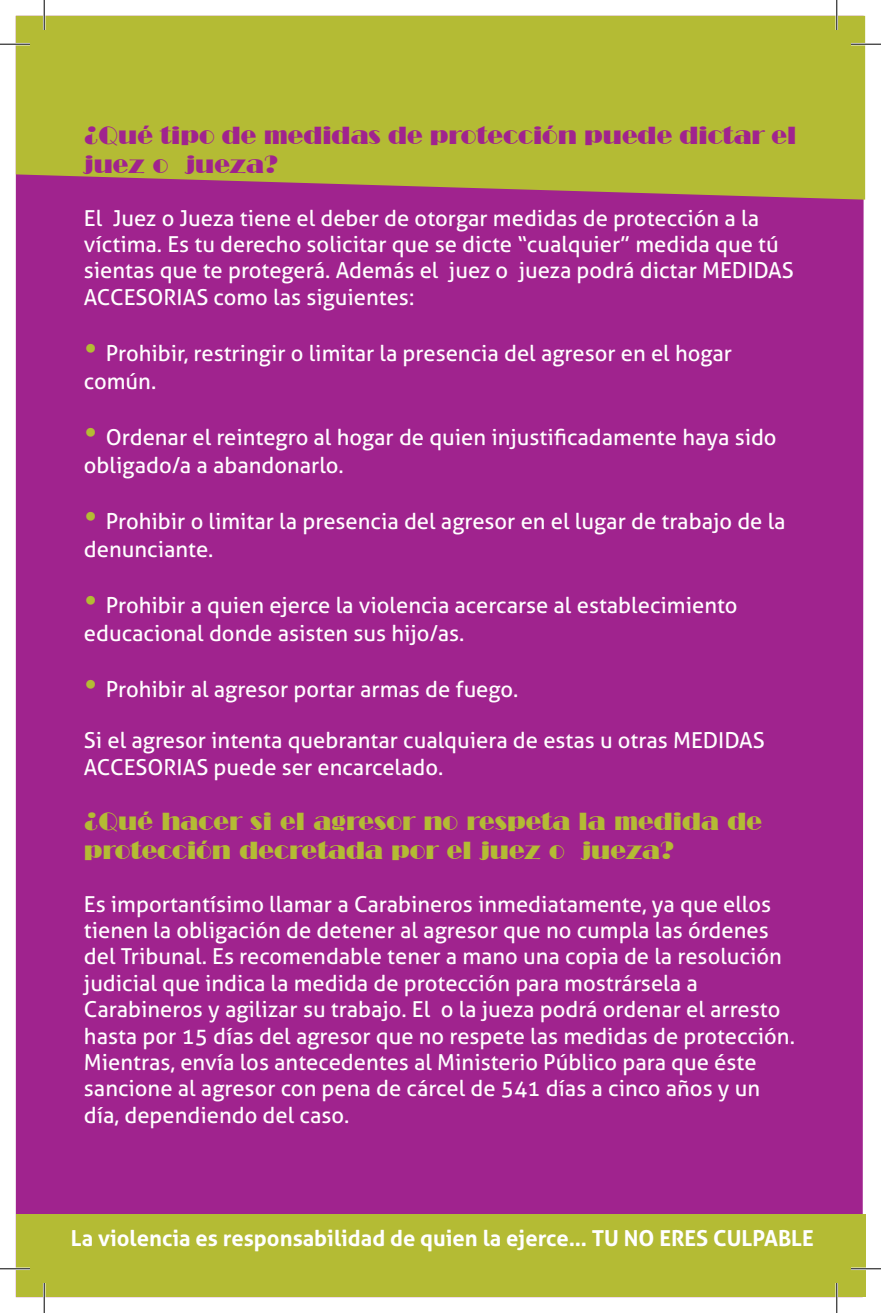
<style>
.page{position:relative;width:881px;height:1313px;background:#fff}
.page>*{position:absolute;margin:0;border:0;box-sizing:border-box;transform-origin:0 0}
.t1{font:24px/28.8px "Broadway BT";color:#b4bb34}
.t2{font:24px/28.8px "Broadway BT";color:#a0238e}
.t3{font:22px/26.4px "Aller";color:#fff}
.t4{font:700 22px "Aller";color:#fff}
.s1{font-size:34px;color:#b4bb34}
</style>
<div class="page">
<div style="left:16px;top:200px;width:847px;height:1014px;background:#a0238e"></div>
<div style="left:16px;top:1214px;width:849px;height:83px;background:#b4bb34"></div>
<svg style="left:16px;top:16px;width:849px;height:184px;background:#b2b03a"></svg>
<hr style="left:0;top:43px;width:30px;height:2px;background:#fff">
<hr style="left:850px;top:43px;width:30px;height:2px;background:#fff">
<hr style="left:0;top:1267px;width:30px;height:2px;background:#fff">
<hr style="left:850px;top:1267px;width:30px;height:2px;background:#fff">
<hr style="left:43px;top:0;width:2px;height:30px;background:#fff">
<hr style="left:43px;top:1282px;width:2px;height:30px;background:#fff">
<hr style="left:835px;top:0;width:2px;height:30px;background:#fff">
<hr style="left:835px;top:1282px;width:2px;height:30px;background:#fff">
<hr style="left:0;top:44px;width:30px;height:1px;background:#000">
<hr style="left:850px;top:44px;width:30px;height:1px;background:#000">
<hr style="left:0;top:1268px;width:30px;height:1px;background:#000">
<hr style="left:850px;top:1268px;width:30px;height:1px;background:#000">
<hr style="left:44px;top:0;width:1px;height:30px;background:#000">
<hr style="left:44px;top:1282px;width:1px;height:30px;background:#000">
<hr style="left:836px;top:0;width:1px;height:30px;background:#000">
<hr style="left:836px;top:1282px;width:1px;height:30px;background:#000">
<p class="t2" style="left:84px;top:121px;width:713px">¿Qué tipo de medidas de protección puede dictar el juez o jueza?</p>
<p class="t3" style="left:84px;top:204px;width:711px">El Juez o Jueza tiene el deber de otorgar medidas de protección a la víctima. Es tu derecho solicitar que se dicte “cualquier” medida que tú sientas que te protegerá. Además el juez o jueza podrá dictar MEDIDAS ACCESORIAS como las siguientes:</p>
<p class="t3" style="left:84px;top:339px;width:649px;line-height:28px"><span class="s1">•</span> Prohibir, restringir o limitar la presencia del agresor en el hogar común.</p>
<p class="t3" style="left:84px;top:423px;width:694px;line-height:28px"><span class="s1">•</span> Ordenar el reintegro al hogar de quien injustificadamente haya sido obligado/a a abandonarlo.</p>
<p class="t3" style="left:84px;top:507px;width:703px;line-height:28px"><span class="s1">•</span> Prohibir o limitar la presencia del agresor en el lugar de trabajo de la denunciante.</p>
<p class="t3" style="left:84px;top:591px;width:655px;line-height:28px"><span class="s1">•</span> Prohibir a quien ejerce la violencia acercarse al establecimiento educacional donde asisten sus hijo/as.</p>
<p class="t3" style="left:84px;top:676px;width:436px"><span class="s1">•</span> Prohibir al agresor portar armas de fuego.</p>
<p class="t3" style="left:84px;top:727px;width:682px">Si el agresor intenta quebrantar cualquiera de estas u otras MEDIDAS<br>ACCESORIAS puede ser encarcelado.</p>
<p class="t1" style="left:84px;top:806px;width:679px">¿Qué hacer si el agresor no respeta la medida de protección decretada por el juez o jueza?</p>
<p class="t3" style="left:84px;top:890px;width:712px">Es importantísimo llamar a Carabineros inmediatamente, ya que ellos tienen la obligación de detener al agresor que no cumpla las órdenes del Tribunal. Es recomendable tener a mano una copia de la resolución judicial que indica la medida de protección para mostrársela a Carabineros y agilizar su trabajo. El o la jueza podrá ordenar el arresto hasta por 15 días del agresor que no respete las medidas de protección.<br>Mientras, envía los antecedentes al Ministerio Público para que éste sancione al agresor con pena de cárcel de 541 días a cinco años y un día, dependiendo del caso.</p>
<p class="t4" style="left:71px;top:1224px;width:744px">La violencia es responsabilidad de quien la ejerce… TU NO ERES CULPABLE</p>
</div>
